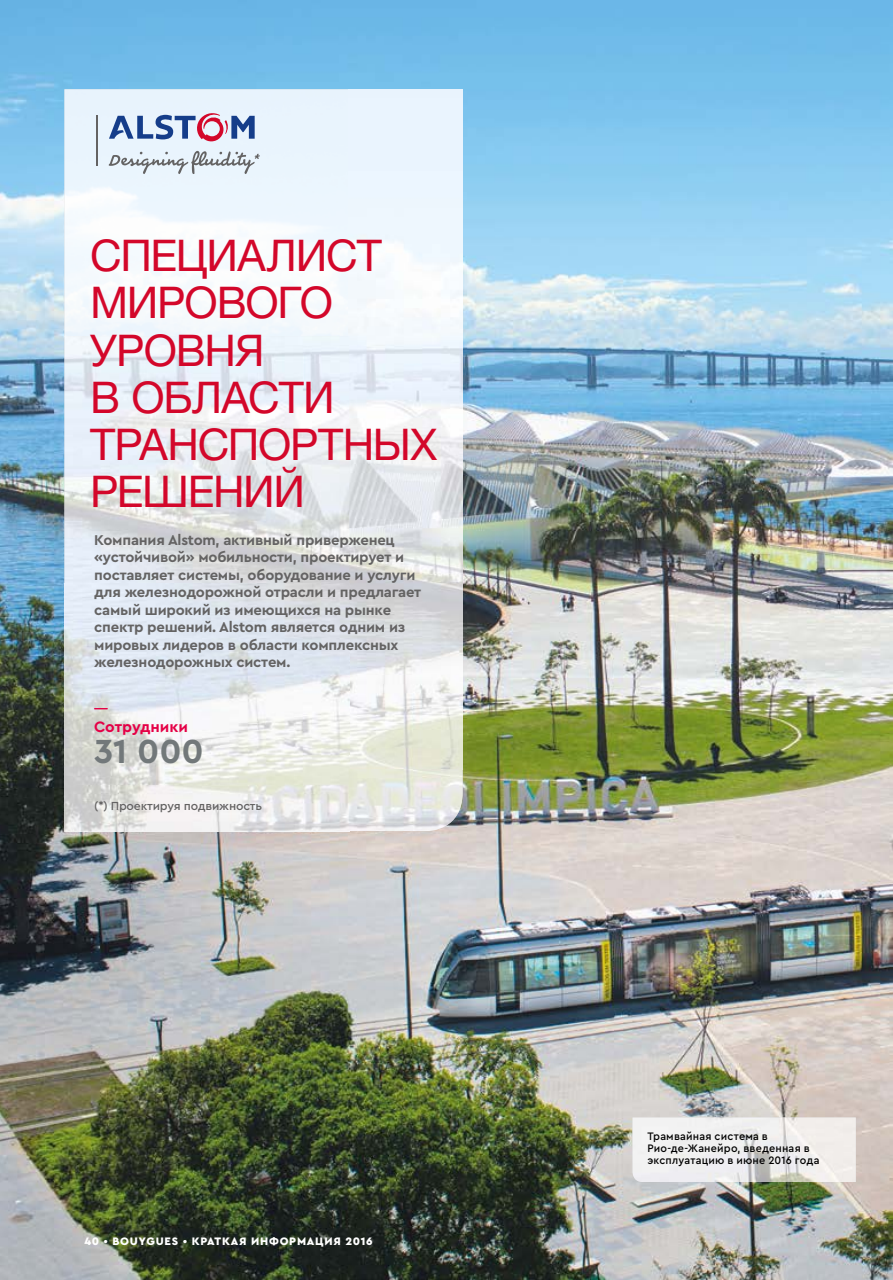
<style>
.page{position:relative;width:893px;height:1280px;background:#fff}
.page>*{position:absolute;margin:0;border:0;box-sizing:border-box;transform-origin:0 0}
.t1{font:43.75px/47.2px "Helvetica Neue LTCYR";letter-spacing:-.03em;color:#d3072a}
.t2{font:700 35px "Cera PRO";color:#72787a}
.t3{font:700 15.75px "Cera PRO";color:#e50046}
.t4{font:700 14.88px/17.5px "Cera PRO";letter-spacing:-.015em;color:#646363}
.t5{font:500 12.25px "Cera PRO";letter-spacing:-.015em;color:#646363}
.t6{font:500 11.38px/12.2px "Cera PRO";letter-spacing:.015em;color:#000;scale:.95 1}
.t7{font:900 11.38px "Cera PRO";letter-spacing:.07em;color:#fff}
.s1{font-weight:500}
</style>
<div class="page">
<img style="left:0;top:0;width:893px;height:1280px">
<img style="left:64px;top:89px;width:399px;height:742px">
<svg style="left:109px;top:112px;width:146px;height:29px;background:#a8aac9"></svg>
<hr style="left:97px;top:116px;width:1px;height:50px;background:#646363">
<svg style="left:109px;top:151px;width:151px;height:23px;background:#cdd5dc"></svg>
<svg style="left:94px;top:708px;width:14px;height:1px"></svg>
<img style="left:632px;top:1117px;width:224px;height:65px">
<h1 class="t1" style="left:90px;top:232px;width:349px">СПЕЦИАЛИСТ<br>МИРОВОГО<br>УРОВНЯ<br>В ОБЛАСТИ<br>ТРАНСПОРТНЫХ<br>РЕШЕНИЙ</h1>
<p class="t4" style="left:94px;top:530px;width:329px">Компания Alstom, активный приверженец «устойчивой» мобильности, проектирует и поставляет системы, оборудование и услуги для железнодорожной отрасли и предлагает самый широкий из имеющихся на рынке спектр решений. Alstom является одним из мировых лидеров в области комплексных железнодорожных систем.</p>
<p class="t3" style="left:94px;top:716px;width:96px">Сотрудники</p>
<h2 class="t2" style="left:94px;top:728px;width:111px">31 000</h2>
<p class="t5" style="left:94px;top:798px;width:169px">(*) Проектируя подвижность</p>
<p class="t7" style="left:84px;top:1234px;width:290px">40 <span class="s1">•</span> BOUYGUES <span class="s1">•</span> КРАТКАЯ ИНФОРМАЦИЯ 2016</p>
<p class="t6" style="left:647px;top:1129px;width:183px">Трамвайная система в<br>Рио-де-Жанейро, введенная в эксплуатацию в июне 2016 года</p>
</div>
